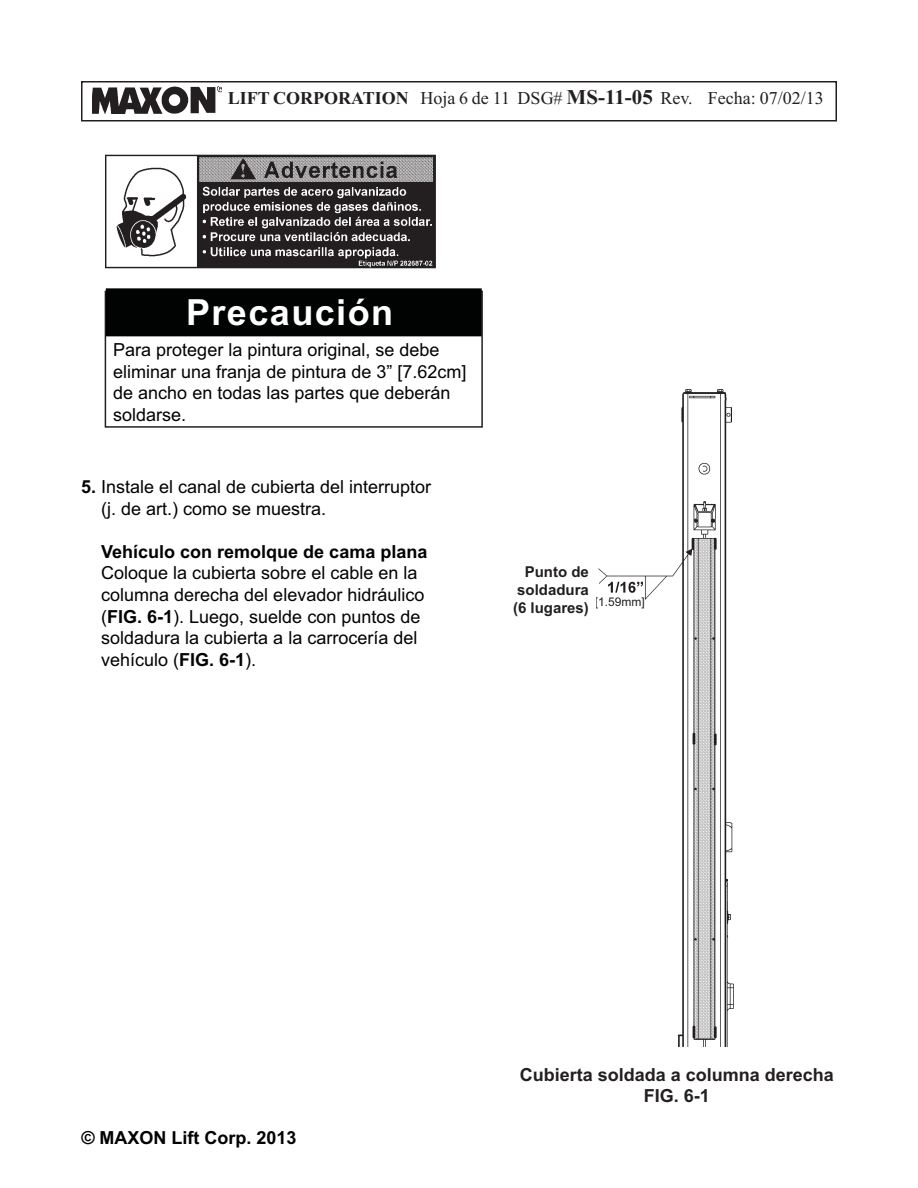
<style>
.page{position:relative;width:918px;height:1188px;background:#fff}
.page>*{position:absolute;margin:0;border:0;box-sizing:border-box;transform-origin:0 0}
.t1{font:700 36px "Arial";letter-spacing:.04em;color:#fff}
.t2{font:18px/21.6px "Arial";color:#010202}
.t3{font:18px "Times New Roman";color:#231f20}
.t4{font:700 18px "Arial";color:#010202}
.t5{font:700 18px/21.6px "Arial";color:#231f20;text-align:center}
.t6{font:700 15px/18px "Arial";color:#231f20;text-align:justify}
.t7{font:12px "Arial";color:#231f20}
.s1{font-weight:700}
.s2{font-weight:700;font-size:21px}
</style>
<div class="page">
<div style="left:81px;top:81px;width:756px;height:41px;border:2px solid #231f20"></div>
<img style="left:93px;top:86px;width:129px;height:27px">
<img style="left:598px;top:389px;width:135px;height:657px">
<div style="left:105px;top:291px;width:378px;height:137px;border:2px solid #231f20"></div>
<div style="left:110px;top:292px;width:368px;height:41px;background:#010202"></div>
<div style="left:106px;top:288px;width:376px;height:48px;border:8px solid #010202"></div>
<img style="left:105px;top:154px;width:331px;height:115px">
<p class="t3" style="left:228px;top:87px;width:597px"><span class="s1">LIFT CORPORATION</span> Hoja 6 de 11 DSG# <span class="s2">MS-11-05</span> Rev. Fecha: 07/02/13</p>
<h1 class="t1" style="left:186px;top:299px;width:209px">Precaución</h1>
<p class="t2" style="left:113px;top:341px;width:355px">Para proteger la pintura original, se debe eliminar una franja de pintura de 3” [7.62cm] de ancho en todas las partes que deberán soldarse.</p>
<p class="t2" style="left:101px;top:478px;width:331px;text-indent:-20px"><span class="s1">5.</span> Instale el canal de cubierta del interruptor (j. de art.) como se muestra.</p>
<p class="t4" style="left:101px;top:545px;width:328px">Vehículo con remolque de cama plana</p>
<p class="t2" style="left:101px;top:564px;width:325px">Coloque la cubierta sobre el cable en la columna derecha del elevador hidráulico (<span class="s1">FIG. 6-1</span>). Luego, suelde con puntos de soldadura la cubierta a la carrocería del vehículo (<span class="s1">FIG. 6-1</span>).</p>
<p class="t6" style="left:513px;top:564px;width:77px;text-indent:12px">Punto de soldadura (6 lugares)</p>
<p class="t7" style="left:595px;top:597px;width:52px">[1.59mm]</p>
<p class="t4" style="left:81px;top:1131px;width:217px">© MAXON Lift Corp. 2013</p>
<p class="t5" style="left:520px;top:1066px;width:316px">Cubierta soldada a columna derecha<br>FIG. 6-1</p>
</div>
